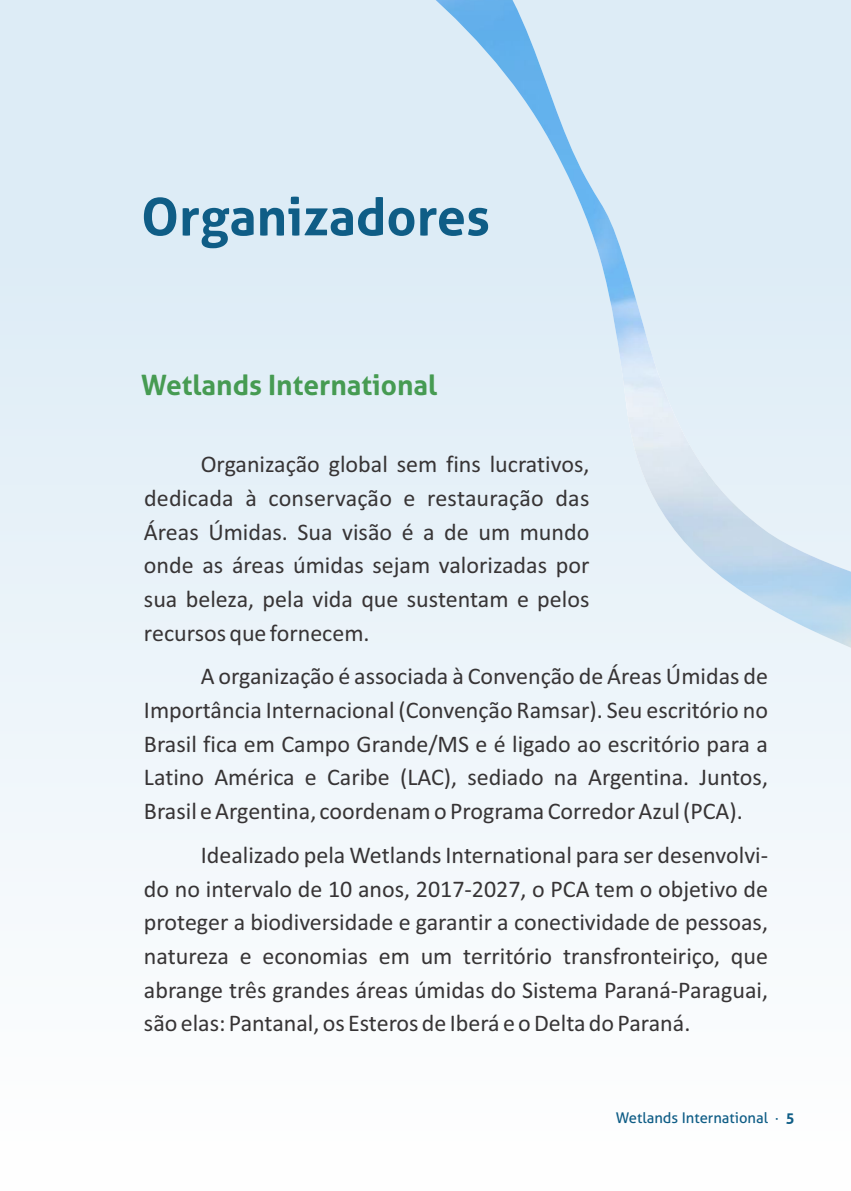
<style>
.page{position:relative;width:851px;height:1191px;background:#fff}
.page>*{position:absolute;margin:0;border:0;box-sizing:border-box;transform-origin:0 0}
.t1{font:700 52px "Aller";color:#0f5d86}
.t2{font:700 28px "Aller";color:#469b52}
.t3{font:24px/33.6px "Calibri";color:#373435;text-align:justify}
.t4{font:14.8px "Aller";color:#0f5d86}
.s1{font-weight:700}
</style>
<div class="page">
<div style="left:0;top:0;width:850px;height:1191px;background:linear-gradient(to bottom,#d7e9f5,#fefefe)"></div>
<img style="left:396px;top:0;width:376px;height:1191px">
<img style="left:772px;top:0;width:78px;height:1191px">
<h1 class="t1" style="left:141px;top:197px;width:350px">Organizadores</h1>
<p class="t2" style="left:141px;top:374px;width:297px">Wetlands International</p>
<p class="t3" style="left:144px;top:449px;width:447px;text-indent:57px">Organização global sem fins lucrativos, dedicada à conservação e restauração das Áreas Úmidas. Sua visão é a de um mundo onde as áreas úmidas sejam valorizadas por sua beleza, pela vida que sustentam e pelos recursos que fornecem.</p>
<p class="t3" style="left:144px;top:661px;width:625px;text-indent:57px">A organização é associada à Convenção de Áreas Úmidas de Importância Internacional (Convenção Ramsar). Seu escritório no Brasil fica em Campo Grande/MS e é ligado ao escritório para a Latino América e Caribe (LAC), sediado na Argentina. Juntos, Brasil e Argentina, coordenam o Programa Corredor Azul (PCA).</p>
<p class="t3" style="left:144px;top:840px;width:625px;text-indent:57px">Idealizado pela Wetlands International para ser desenvolvi&shy;do no intervalo de 10 anos, 2017-2027, o PCA tem o objetivo de proteger a biodiversidade e garantir a conectividade de pessoas, natureza e economias em um território transfronteiriço, que abrange três grandes áreas úmidas do Sistema Paraná-Paraguai, são elas: Pantanal, os Esteros de Iberá e o Delta do Paraná.</p>
<p class="t4" style="left:615px;top:1111px;width:180px">Wetlands International · <span class="s1">5</span></p>
</div>
